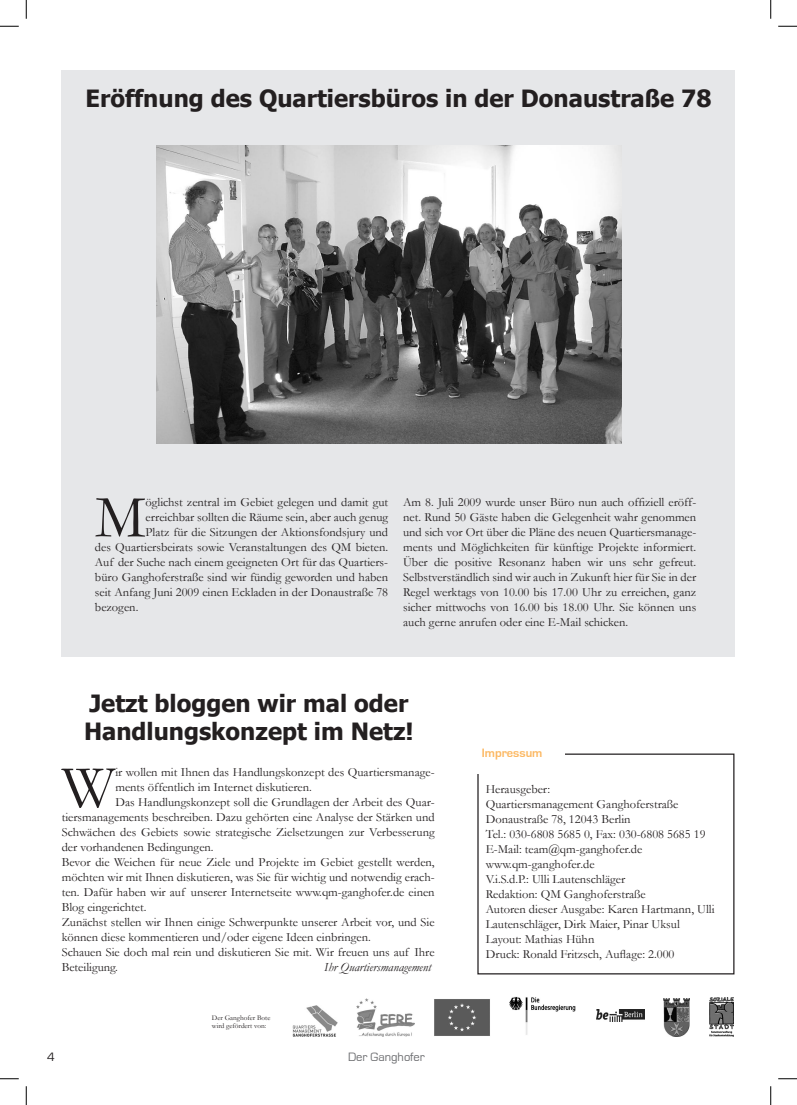
<style>
.page{position:relative;width:797px;height:1105px;background:#fff}
.page>*{position:absolute;margin:0;border:0;box-sizing:border-box;transform-origin:0 0}
.t1{font:60.62px "Garamond";color:#231f20}
.t2{font:700 23.75px/28.5px "Tahoma";color:#231f20}
.t3{font:12.5px/15px "Garamond";color:#231f20}
.t4{font:italic 12.5px "Garamond";color:#231f20}
.t5{font:12.5px "Eurostile";color:#6c6d70}
.t6{font:700 12.5px "Eurostile";color:#fcb760}
.t7{font:12.5px "Eurostile";color:#231f20}
.t8{font:7.25px "Garamond";color:#231f20}
</style>
<div class="page">
<div style="left:62px;top:71px;width:673px;height:586px;background:#e6e7e9"></div>
<div style="left:477px;top:753px;width:257px;height:221px;border:1px solid #231f20"></div>
<div style="left:474px;top:745px;width:90px;height:28px;background:#fff"></div>
<img style="left:157px;top:145px;width:464px;height:298px">
<img style="left:356px;top:998px;width:59px;height:39px">
<img style="left:510px;top:997px;width:65px;height:38px">
<img style="left:596px;top:1010px;width:48px;height:12px">
<img style="left:663px;top:998px;width:26px;height:38px">
<img style="left:709px;top:998px;width:24px;height:38px">
<img style="left:434px;top:999px;width:56px;height:37px">
<img style="left:292px;top:1005px;width:45px;height:31px">
<svg style="left:0;top:25px;width:19px;height:2px"></svg>
<svg style="left:778px;top:25px;width:19px;height:2px"></svg>
<svg style="left:0;top:1078px;width:19px;height:1px"></svg>
<svg style="left:778px;top:1078px;width:19px;height:1px"></svg>
<svg style="left:25px;top:0;width:2px;height:19px"></svg>
<svg style="left:25px;top:1086px;width:2px;height:19px"></svg>
<svg style="left:770px;top:0;width:1px;height:19px"></svg>
<svg style="left:770px;top:1086px;width:1px;height:19px"></svg>
<p class="t2" style="left:85px;top:82px;width:627px">Eröffnung des Quartiersbüros in der Donaustraße 78</p>
<p class="t1" style="left:95px;top:476px;width:52px">M</p>
<p class="t3" style="left:145px;top:495px;width:244px">öglichst zentral im Gebiet gelegen und damit gut</p>
<p class="t3" style="left:145px;top:510px;width:244px">erreichbar sollten die Räume sein, aber auch genug</p>
<p class="t3" style="left:145px;top:525px;width:244px">Platz für die Sitzungen der Aktionsfondsjury und</p>
<p class="t3" style="left:95px;top:540px;width:294px">des Quartiersbeirats sowie Veranstaltungen des QM bieten.</p>
<p class="t3" style="left:95px;top:555px;width:294px">Auf der Suche nach einem geeigneten Ort für das Quartiers-</p>
<p class="t3" style="left:95px;top:570px;width:294px">büro Ganghoferstraße sind wir fündig geworden und haben</p>
<p class="t3" style="left:95px;top:585px;width:294px">seit Anfang Juni 2009 einen Eckladen in der Donaustraße 78</p>
<p class="t3" style="left:95px;top:600px;width:45px">bezogen.</p>
<p class="t3" style="left:403px;top:495px;width:295px;text-align:justify">Am 8. Juli 2009 wurde unser Büro nun auch offiziell eröff&shy;net. Rund 50 Gäste haben die Gelegenheit wahr genommen und sich vor Ort über die Pläne des neuen Quartiersmanage&shy;ments und Möglichkeiten für künftige Projekte informiert.<br>Über die positive Resonanz haben wir uns sehr gefreut.<br>Selbstverständlich sind wir auch in Zukunft hier für Sie in der Regel werktags von 10.00 bis 17.00 Uhr zu erreichen, ganz sicher mittwochs von 16.00 bis 18.00 Uhr. Sie können uns auch gerne anrufen oder eine E-Mail schicken.</p>
<p class="t2" style="left:84px;top:687px;width:331px">Jetzt bloggen wir mal oder<br>Handlungskonzept im Netz!</p>
<p class="t1" style="left:62px;top:746px;width:55px">W</p>
<p class="t3" style="left:115px;top:765px;width:321px">ir wollen mit Ihnen das Handlungskonzept des Quartiersmanage&shy;ments öffentlich im Internet diskutieren.</p>
<p class="t3" style="left:62px;top:795px;width:374px;text-align:justify;text-indent:54px">Das Handlungskonzept soll die Grundlagen der Arbeit des Quar&shy;tiersmanagements beschreiben. Dazu gehörten eine Analyse der Stärken und Schwächen des Gebiets sowie strategische Zielsetzungen zur Verbesserung der vorhandenen Bedingungen.</p>
<p class="t3" style="left:62px;top:855px;width:374px;text-align:justify">Bevor die Weichen für neue Ziele und Projekte im Gebiet gestellt werden, möchten wir mit Ihnen diskutieren, was Sie für wichtig und notwendig erach&shy;ten. Dafür haben wir auf unserer Internetseite www.qm-ganghofer.de einen Blog eingerichtet.</p>
<p class="t3" style="left:62px;top:915px;width:374px">Zunächst stellen wir Ihnen einige Schwerpunkte unserer Arbeit vor, und Sie können diese kommentieren und/oder eigene Ideen einbringen.</p>
<p class="t3" style="left:62px;top:945px;width:374px">Schauen Sie doch mal rein und diskutieren Sie mit. Wir freuen uns auf Ihre<br>Beteiligung.</p>
<p class="t4" style="left:324px;top:959px;width:109px">Ihr Quartiersmanagement</p>
<p class="t8" style="left:212px;top:1012px;width:60px">Der Ganghofer Bote</p>
<p class="t8" style="left:212px;top:1021px;width:56px">wird gefördert von:</p>
<p class="t7" style="left:47px;top:1050px;width:9px">4</p>
<p class="t5" style="left:348px;top:1050px;width:78px">Der Ganghofer</p>
<p class="t6" style="left:481px;top:746px;width:62px">Impressum</p>
<p class="t3" style="left:485px;top:781px;width:66px">Herausgeber:</p>
<p class="t3" style="left:485px;top:796px;width:221px">Quartiersmanagement Ganghoferstraße Donaustraße 78, 12043 Berlin<br>Tel.: 030-6808 5685 0, Fax: 030-6808 5685 19<br>E-Mail: team@qm-ganghofer.de www.qm-ganghofer.de</p>
<p class="t3" style="left:485px;top:871px;width:141px">V.i.S.d.P.: Ulli Lautenschläger</p>
<p class="t3" style="left:485px;top:886px;width:161px">Redaktion: QM Ganghoferstraße</p>
<p class="t3" style="left:485px;top:901px;width:230px">Autoren dieser Ausgabe: Karen Hartmann, Ulli<br>Lautenschläger, Dirk Maier, Pinar Uksul</p>
<p class="t3" style="left:485px;top:931px;width:110px">Layout: Mathias Hühn</p>
<p class="t3" style="left:485px;top:946px;width:190px">Druck: Ronald Fritzsch, Auflage: 2.000</p>
</div>
